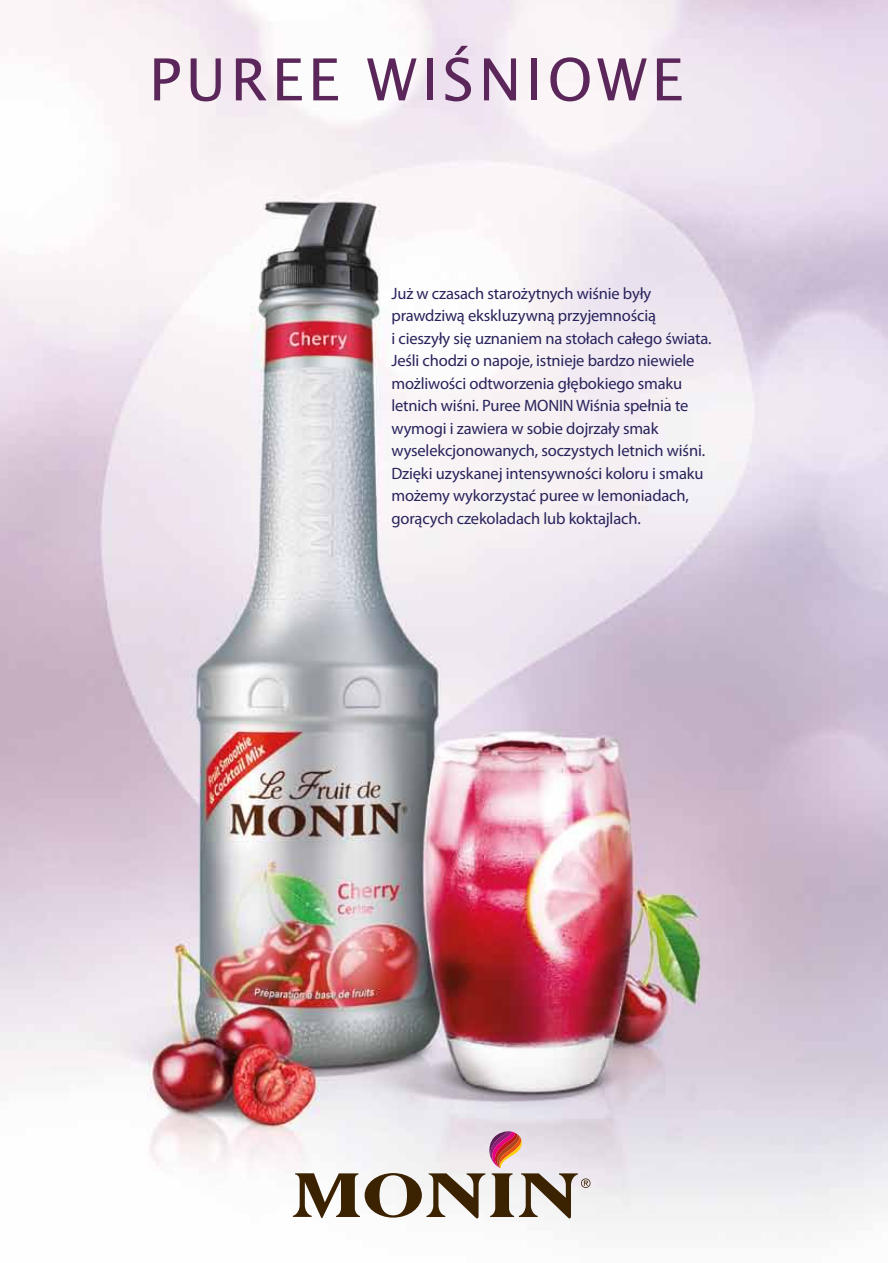
<style>
.page{position:relative;width:888px;height:1263px;background:#fff}
.page>*{position:absolute;margin:0;border:0;box-sizing:border-box;transform-origin:0 0}
.t1{font:300 58.05px "Helvetica Neue LT Std";letter-spacing:.08em;color:#5b275a}
.t2{font:16.5px/22.5px "Myriad Pro";letter-spacing:-.01em;color:#29235c}
.t3{font:300 15px "Avenir";color:#5b275a}
</style>
<div class="page">
<img style="left:0;top:0;width:888px;height:1223px">
<svg style="left:293px;top:1131px;width:297px;height:87px"></svg>
<h1 class="t1" style="left:149px;top:46px;width:536px">PUREE WIŚNIOWE</h1>
<p class="t2" style="left:391px;top:281px;width:322px">Już w czasach starożytnych wiśnie były prawdziwą ekskluzywną przyjemnością<br>i cieszyły się uznaniem na stołach całego świata.<br>Jeśli chodzi o napoje, istnieje bardzo niewiele możliwości odtworzenia głębokiego smaku letnich wiśni. Puree MONIN Wiśnia spełnia te wymogi i zawiera w sobie dojrzały smak wyselekcjonowanych, soczystych letnich wiśni.<br>Dzięki uzyskanej intensywności koloru i smaku możemy wykorzystać puree w lemoniadach, gorących czekoladach lub koktajlach.</p>
<p class="t3" style="left:665px;top:385px;width:5px">.</p>
</div>
